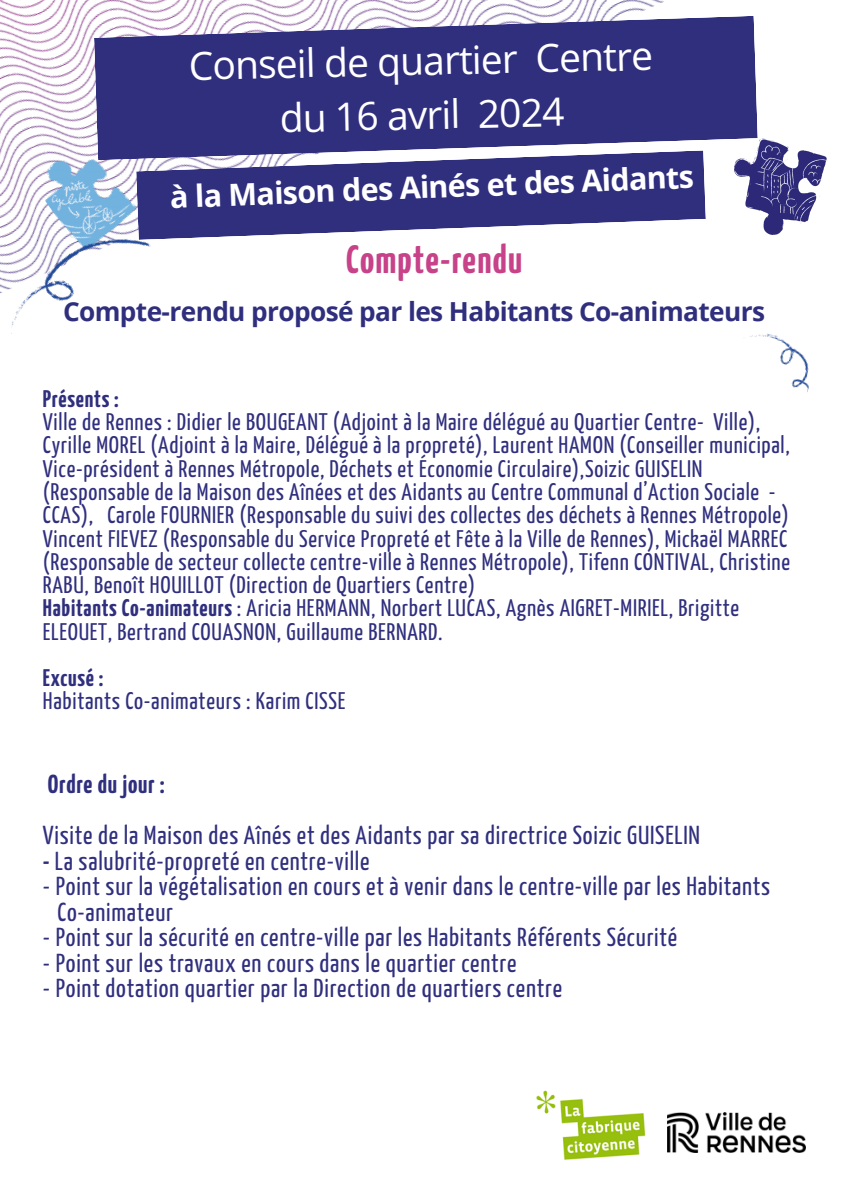
<style>
.page{position:relative;width:842px;height:1191px;background:#fff}
.page>*{position:absolute;margin:0;border:0;box-sizing:border-box;transform-origin:0 0}
.t1{font:700 39.3px "Yanone Kaffeesatz";letter-spacing:.03em;color:#c74289}
.t2{font:39px/54px "Open Sans";color:#fff;text-align:center}
.t3{font:700 30.5px "Open Sans";color:#fff}
.t4{font:700 26.2px "Open Sans";letter-spacing:-.025em;color:#302f7e}
.t5{font:25.9px "Yanone Kaffeesatz";letter-spacing:.03em;color:#302f7e}
.t6{font:700 25.9px "Yanone Kaffeesatz";letter-spacing:.03em;color:#302f7e}
.t7{font:23.9px/23.2px "Yanone Kaffeesatz";letter-spacing:.03em;color:#302f7e}
.t8{font:700 23.9px "Yanone Kaffeesatz";letter-spacing:.03em;color:#302f7e}
.s1{font-weight:700}
</style>
<div class="page">
<img style="left:0;top:0;width:664px;height:294px">
<svg style="left:140px;top:160px;width:566px;height:80px;fill:#302f7e"></svg>
<svg style="left:94px;top:16px;width:664px;height:144px;background:#4b4a8f"></svg>
<img style="left:30px;top:139px;width:110px;height:67px">
<img style="left:734px;top:139px;width:93px;height:95px">
<img style="left:750px;top:333px;width:59px;height:59px">
<img style="left:1px;top:206px;width:150px;height:128px">
<img style="left:536px;top:1090px;width:110px;height:70px">
<img style="left:668px;top:1112px;width:138px;height:40px">
<p class="t2" style="left:188px;top:37px;width:466px;rotate:-1deg">Conseil de quartier Centre du 16 avril 2024</p>
<p class="t3" style="left:169px;top:174px;width:526px;rotate:-2deg">à la Maison des Ainés et des Aidants</p>
<h2 class="t1" style="left:346px;top:244px;width:178px">Compte-rendu</h2>
<p class="t4" style="left:63px;top:293px;width:703px">Compte-rendu proposé par les Habitants Co-animateurs</p>
<p class="t8" style="left:43px;top:389px;width:77px">Présents :</p>
<p class="t7" style="left:43px;top:412px;width:749px">Ville de Rennes : Didier le BOUGEANT (Adjoint à la Maire délégué au Quartier Centre- Ville), Cyrille MOREL (Adjoint à la Maire, Délégué à la propreté), Laurent HAMON (Conseiller municipal, Vice-président à Rennes Métropole, Déchets et Économie Circulaire),Soizic GUISELIN (Responsable de la Maison des Aînées et des Aidants au Centre Communal d’Action Sociale - CCAS), Carole FOURNIER (Responsable du suivi des collectes des déchets à Rennes Métropole)<br>Vincent FIEVEZ (Responsable du Service Propreté et Fête à la Ville de Rennes), Mickaël MARREC (Responsable de secteur collecte centre-ville à Rennes Métropole), Tifenn CONTIVAL, Christine RABU, Benoît HOUILLOT (Direction de Quartiers Centre)</p>
<p class="t7" style="left:43px;top:598px;width:698px"><span class="s1">Habitants Co-animateurs</span> : Aricia HERMANN, Norbert LUCAS, Agnès AIGRET-MIRIEL, Brigitte<br>ELEOUET, Bertrand COUASNON, Guillaume BERNARD.</p>
<p class="t8" style="left:43px;top:668px;width:62px">Excusé :</p>
<p class="t7" style="left:43px;top:691px;width:304px">Habitants Co-animateurs : Karim CISSE</p>
<p class="t6" style="left:48px;top:774px;width:119px">Ordre du jour :</p>
<p class="t5" style="left:43px;top:825px;width:659px">Visite de la Maison des Aînés et des Aidants par sa directrice Soizic GUISELIN</p>
<p class="t5" style="left:43px;top:850px;width:328px"><span class="s1">-</span> La salubrité-propreté en centre-ville</p>
<p class="t5" style="left:43px;top:876px;width:729px">- Point sur la végétalisation en cours et à venir dans le centre-ville par les Habitants</p>
<p class="t5" style="left:57px;top:901px;width:117px">Co-animateur</p>
<h4 class="t5" style="left:43px;top:927px;width:636px">- Point sur la sécurité en centre-ville par les Habitants Référents Sécurité</h4>
<p class="t5" style="left:43px;top:952px;width:475px">- Point sur les travaux en cours dans le quartier centre</p>
<p class="t5" style="left:43px;top:978px;width:521px">- Point dotation quartier par la Direction de quartiers centre</p>
</div>
